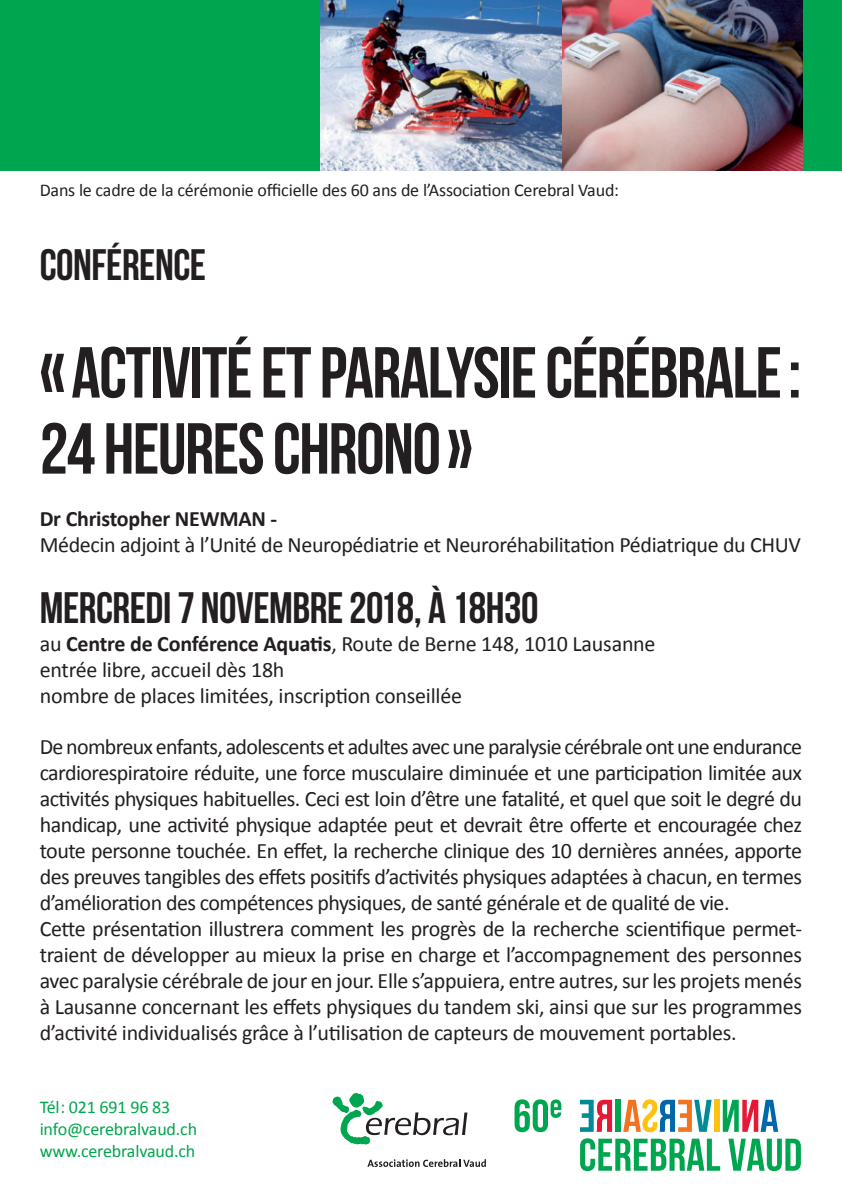
<style>
.page{position:relative;width:842px;height:1191px;background:#fff}
.page>*{position:absolute;margin:0;border:0;box-sizing:border-box;transform-origin:0 0}
.t1{font:700 72px/76px "Bebas Neue";letter-spacing:-.02em;color:#231f20}
.t2{font:700 44px "Bebas Neue";letter-spacing:-.01em;color:#231f20}
.t3{font:22px/26px "Calibri";letter-spacing:-.025em;color:#231f20}
.t4{font:700 22px "Calibri";letter-spacing:-.01em;color:#231f20}
.t5{font:18px "Calibri";letter-spacing:-.01em;color:#231f20}
.t6{font:18px/22px "Calibri";letter-spacing:-.01em;color:#00a54f}
.s1{font-weight:700}
</style>
<div class="page">
<svg style="left:514px;top:1099px;width:47px;height:33px"></svg>
<svg style="left:723px;top:1099px;width:55px;height:32px"></svg>
<div style="left:714px;top:1099px;width:5px;height:32px;background:#fec210"></div>
<svg style="left:623px;top:1099px;width:89px;height:33px"></svg>
<div style="left:616px;top:1099px;width:5px;height:32px;background:#00a54f"></div>
<svg style="left:580px;top:1099px;width:32px;height:32px"></svg>
<svg style="left:580px;top:1138px;width:140px;height:33px"></svg>
<svg style="left:728px;top:1138px;width:73px;height:33px"></svg>
<div style="left:0;top:0;width:842px;height:170px;background:#00a54f"></div>
<img style="left:320px;top:0;width:482px;height:170px">
<svg style="left:332px;top:1092px;width:135px;height:52px"></svg>
<svg style="left:367px;top:1159px;width:119px;height:8px"></svg>
<p class="t5" style="left:40px;top:179px;width:581px">Dans le cadre de la cérémonie officielle des 60 ans de l’Association Cerebral Vaud:</p>
<h2 class="t2" style="left:40px;top:240px;width:168px">CONFÉRENCE</h2>
<h1 class="t1" style="left:40px;top:334px;width:763px">«ACTIVITÉ ET PARALYSIE CÉRÉBRALE:<br>24 HEURES CHRONO»</h1>
<p class="t4" style="left:40px;top:504px;width:239px">Dr Christopher NEWMAN -</p>
<p class="t3" style="left:40px;top:531px;width:763px">Médecin adjoint à l’Unité de Neuropédiatrie et Neuroréhabilitation Pédiatrique du CHUV</p>
<h2 class="t2" style="left:40px;top:583px;width:500px">MERCREDI 7 NOVEMBRE 2018, À 18H30</h2>
<p class="t3" style="left:40px;top:630px;width:617px">au <span class="s1">Centre de Conférence Aquatis</span>, Route de Berne 148, 1010 Lausanne entrée libre, accueil dès 18h<br>nombre de places limitées, inscription conseillée</p>
<p class="t3" style="left:40px;top:734px;width:764px">De nombreux enfants, adolescents et adultes avec une paralysie cérébrale ont une endurance cardiorespiratoire réduite, une force musculaire diminuée et une participation limitée aux activités physiques habituelles. Ceci est loin d’être une fatalité, et quel que soit le degré du handicap, une activité physique adaptée peut et devrait être offerte et encouragée chez toute personne touchée. En effet, la recherche clinique des 10 dernières années, apporte des preuves tangibles des effets positifs d’activités physiques adaptées à chacun, en termes d’amélioration des compétences physiques, de santé générale et de qualité de vie.<br>Cette présentation illustrera comment les progrès de la recherche scientifique permet&shy;traient de développer au mieux la prise en charge et l’accompagnement des personnes avec paralysie cérébrale de jour en jour. Elle s’appuiera, entre autres, sur les projets menés à Lausanne concernant les effets physiques du tandem ski, ainsi que sur les programmes d’activité individualisés grâce à l’utilisation de capteurs de mouvement portables.</p>
<p class="t6" style="left:40px;top:1096px;width:159px">Tél: 021 691 96 83 info@cerebralvaud.ch www.cerebralvaud.ch</p>
</div>
